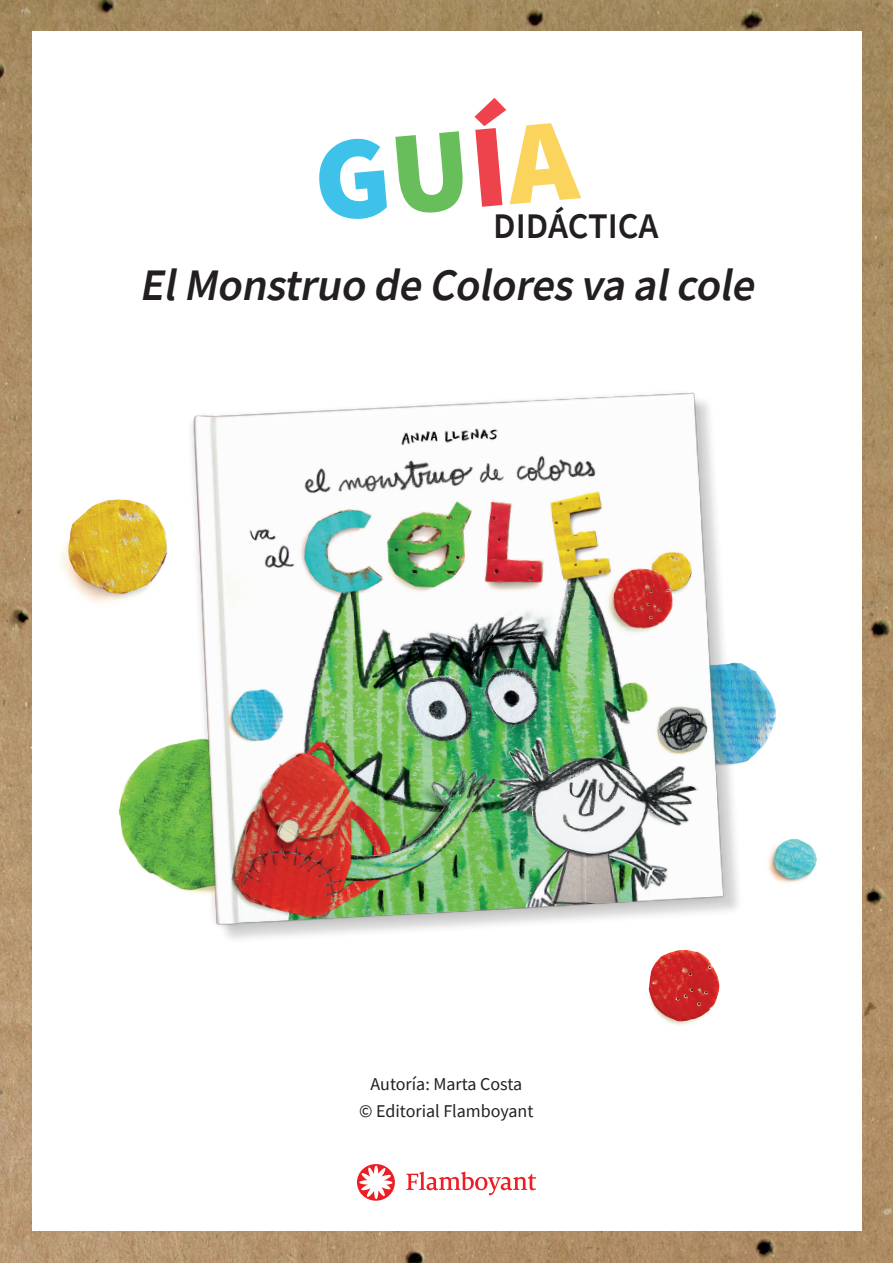
<style>
.page{position:relative;width:893px;height:1263px;background:#fff}
.page>*{position:absolute;margin:0;border:0;box-sizing:border-box;transform-origin:0 0}
.t1{font:900 118.8px "Source Sans Pro";color:#3fc2ea}
.t2{font:italic 600 45px "Source Sans Pro";color:#231f20}
.t3{font:600 36px "Source Sans Pro";color:#231f20}
.t4{font:18px/27px "Source Sans Pro";color:#231f20;text-align:center}
.s1{color:#69be5c}
.s2{color:#ee434d}
.s3{color:#fbd45e}
</style>
<div class="page">
<img style="left:0;top:0;width:893px;height:1263px">
<div style="left:32px;top:32px;width:829px;height:1199px;background:#fff"></div>
<img style="left:60px;top:499px;width:97px;height:105px">
<img style="left:648px;top:967px;width:72px;height:58px">
<img style="left:767px;top:839px;width:50px;height:45px">
<img style="left:759px;top:676px;width:17px;height:74px">
<img style="left:118px;top:750px;width:39px;height:127px">
<img style="left:157px;top:392px;width:602px;height:575px">
<svg style="left:406px;top:1171px;width:130px;height:24px"></svg>
<svg style="left:357px;top:1164px;width:38px;height:37px"></svg>
<svg style="left:359px;top:1165px;width:33px;height:34px"></svg>
<h1 class="t1" style="left:307px;top:100px;width:265px;rotate:-5deg">G<span class="s1">U</span><span class="s2">Í</span><span class="s3">A</span></h1>
<h3 class="t3" style="left:493px;top:202px;width:167px">DIDÁCTICA</h3>
<h2 class="t2" style="left:139px;top:255px;width:626px">ElMonstruo de Coloresva alcole</h2>
<p class="t4" style="left:359px;top:1070px;width:176px">Autoría: Marta Costa<br>© Editorial Flamboyant</p>
</div>
